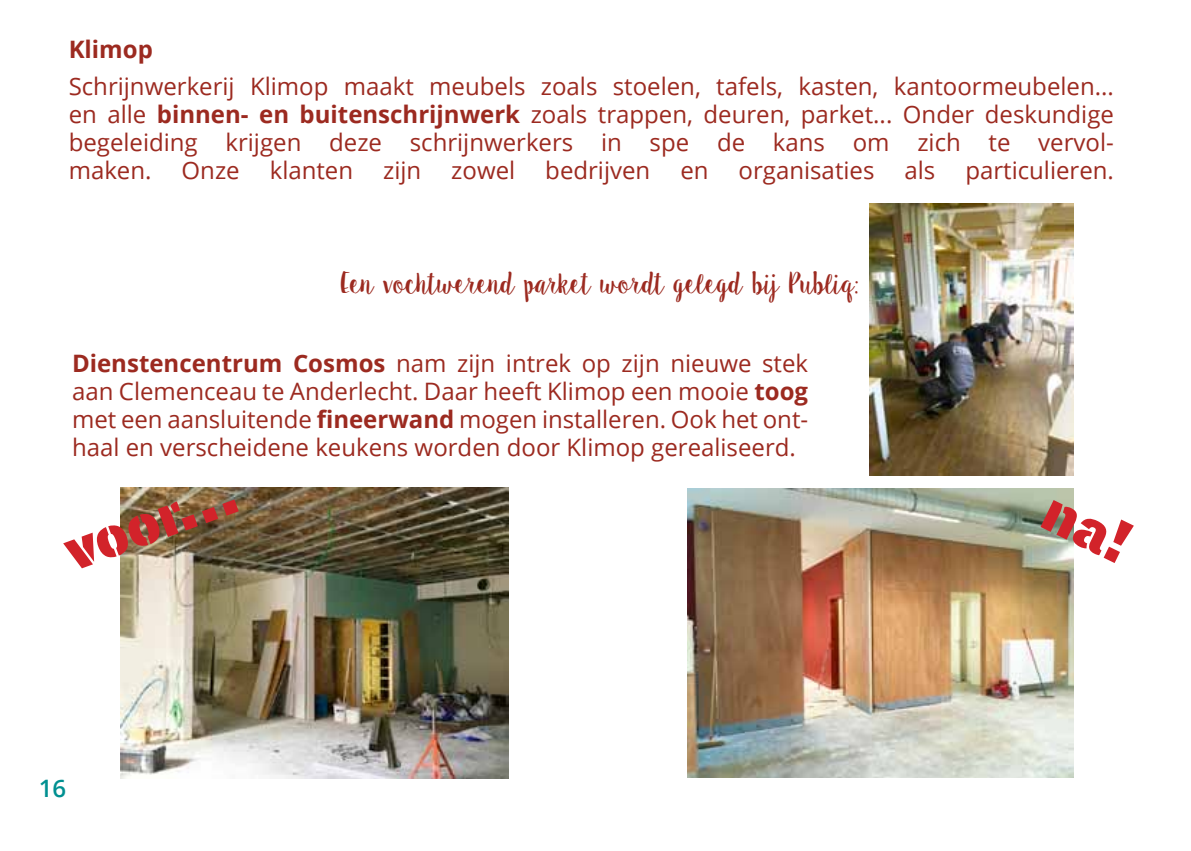
<style>
.page{position:relative;width:1191px;height:851px;background:#fff}
.page>*{position:absolute;margin:0;border:0;box-sizing:border-box;transform-origin:0 0}
.t1{font:60px "Lorimer No 2 Stencil";color:#d2232a}
.t2{font:28px "Sweet Pea";letter-spacing:-.06em;color:#9c2a20}
.t3{font:24px/28px "Open Sans";color:#9c2a20;text-align:justify}
.t4{font:700 24px "Open Sans";color:#9c2a20}
.t5{font:600 24px "Open Sans";color:#009091}
.s1{font-weight:700}
</style>
<div class="page">
<img style="left:120px;top:487px;width:388px;height:291px">
<img style="left:688px;top:488px;width:385px;height:289px">
<img style="left:869px;top:203px;width:204px;height:272px">
<svg style="left:1040px;top:499px;width:34px;height:64px;background:#a5b29e"></svg>
<p class="t4" style="left:69px;top:32px;width:86px">Klimop</p>
<p class="t3" style="left:69px;top:71px;width:1046px">Schrijnwerkerij Klimop maakt meubels zoals stoelen, tafels, kasten, kantoormeubelen... en alle <span class="s1">binnen- en buitenschrijnwerk</span> zoals trappen, deuren, parket... Onder deskundige begeleiding krijgen deze schrijnwerkers in spe de kans om zich te vervol&shy;maken.</p>
<p class="t3" style="left:182px;top:155px;width:60px">Onze</p>
<p class="t3" style="left:270px;top:155px;width:85px">klanten</p>
<p class="t3" style="left:383px;top:155px;width:134px">zijn zowel</p>
<p class="t3" style="left:545px;top:155px;width:331px">bedrijven en organisaties</p>
<p class="t3" style="left:904px;top:155px;width:32px">als</p>
<p class="t3" style="left:965px;top:155px;width:150px">particulieren.</p>
<p class="t2" style="left:340px;top:266px;width:519px">Een vochtwerend parket wordt gelegd bij Publiq:</p>
<p class="t3" style="left:72px;top:349px;width:737px"><span class="s1">Dienstencentrum Cosmos</span> nam zijn intrek op zijn nieuwe stek aan Clemenceau te Anderlecht. Daar heeft Klimop een mooie <span class="s1">toog </span>met een aansluitende <span class="s1">fineerwand</span> mogen installeren. Ook het ont&shy;haal en verscheidene keukens worden door Klimop gerealiseerd.</p>
<h1 class="t1" style="left:54px;top:518px;width:182px;rotate:-20deg">voor...</h1>
<p class="t5" style="left:39px;top:772px;width:29px">16</p>
</div>
